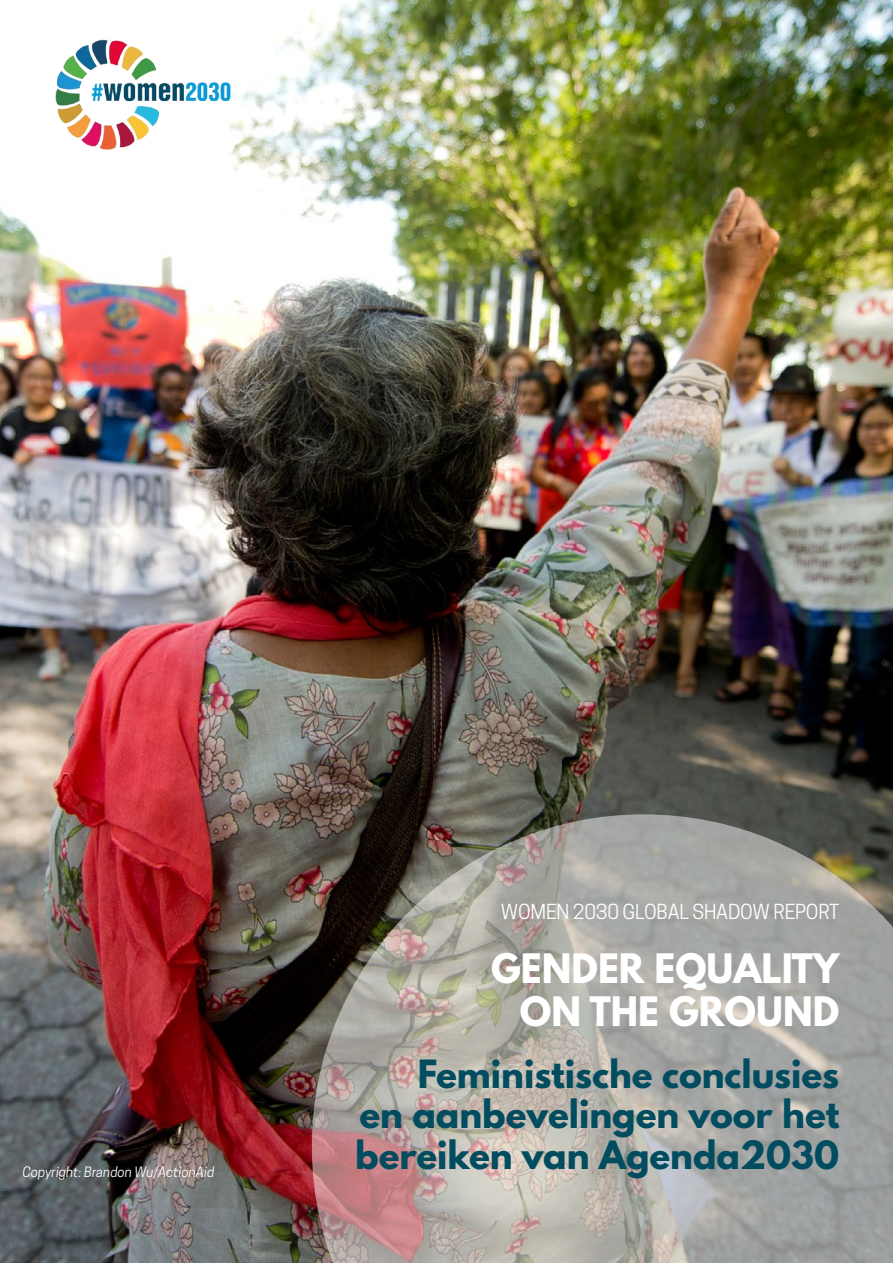
<style>
.page{position:relative;width:893px;height:1263px;background:#fff}
.page>*{position:absolute;margin:0;border:0;box-sizing:border-box;transform-origin:0 0}
.t1{font:700 36px/43.2px "League Spartan";color:#fff;text-align:right}
.t2{font:700 34.5px/40.5px "League Spartan";color:#024c60;text-align:right}
.t3{font:19.5px "Cooper Hewitt";letter-spacing:-.01em;color:#fff}
.t4{font:italic 13.5px "Cooper Hewitt";color:#fff}
</style>
<div class="page">
<img style="left:0;top:0;width:893px;height:1263px">
<img style="left:54px;top:39px;width:193px;height:111px">
<svg style="left:312px;top:814px;width:581px;height:449px;background:#a19c97"></svg>
<p class="t4" style="left:22px;top:1164px;width:193px">Copyright: Brandon Wu/ActionAid</p>
<p class="t3" style="left:501px;top:900px;width:340px">WOMEN 2030 GLOBAL SHADOW REPORT</p>
<p class="t1" style="left:491px;top:946px;width:350px">Gender equality on the ground</p>
<p class="t2" style="left:359px;top:1053px;width:481px">Feministische conclusies<br>en aanbevelingen voor het</p>
<p class="t2" style="left:355px;top:1134px;width:486px">bereiken van Agenda2030</p>
</div>
